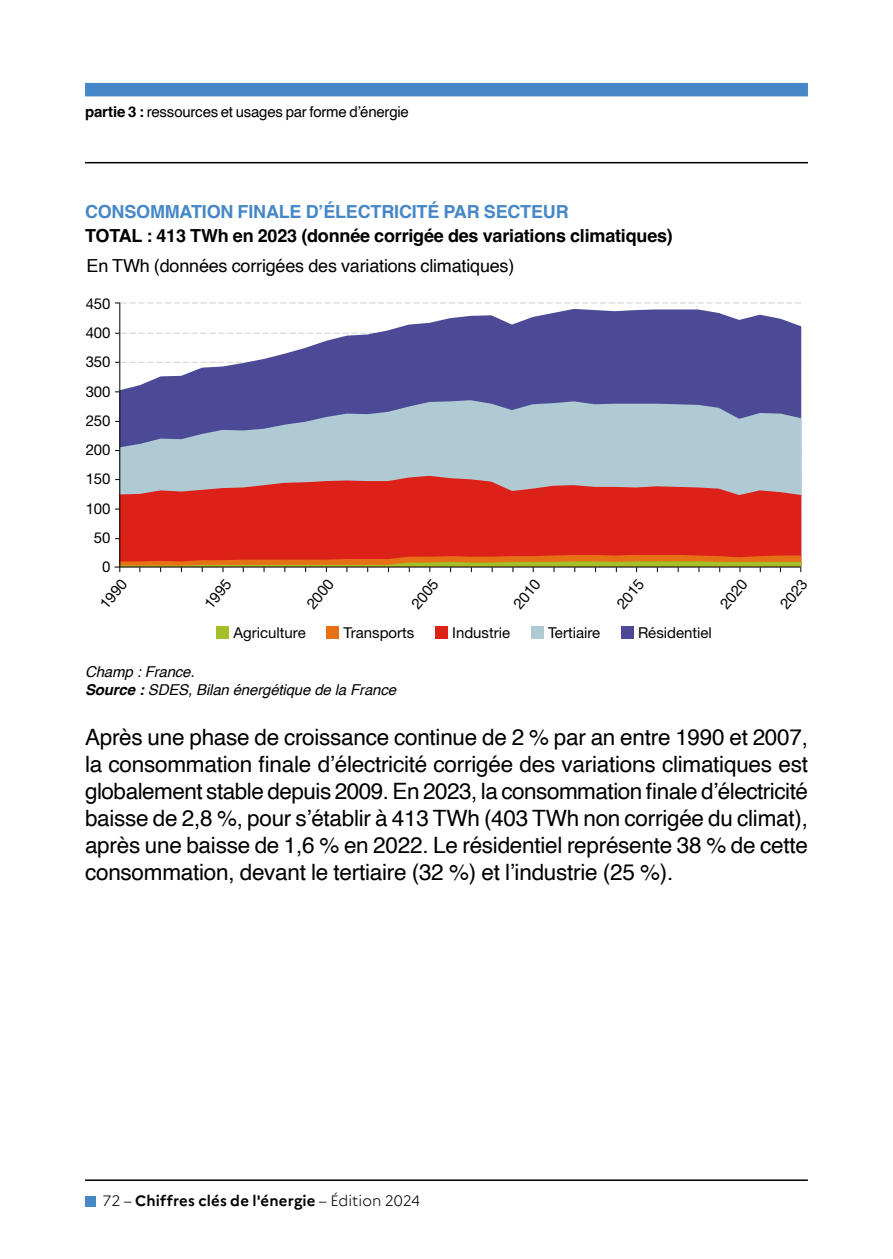
<style>
.page{position:relative;width:893px;height:1259px;background:#fff}
.page>*{position:absolute;margin:0;border:0;box-sizing:border-box;transform-origin:0 0}
.t1{font:22.5px/27px "Helvetica";letter-spacing:-.01em;color:#000;text-align:justify}
.t2{font:700 18px "Helvetica";letter-spacing:-.01em;color:#000}
.t3{font:18px "Helvetica";letter-spacing:-.01em;color:#000}
.t4{font:700 18px "Helvetica";letter-spacing:-.01em;color:#4587c7}
.t5{font:15px/29.4px "Helvetica Neue LT Std";color:#000;text-align:right}
.t6{font:italic 15px/18px "Helvetica";letter-spacing:-.01em;color:#000}
.t7{font:15px "Helvetica";letter-spacing:-.015em;color:#000}
.t8{font:700 15px "Marianne";letter-spacing:.01em;color:#000}
.s1{font-weight:700}
.s2{font-weight:300}
</style>
<div class="page">
<div style="left:85px;top:83px;width:723px;height:13px;background:#4587c7"></div>
<hr style="left:85px;top:162px;width:723px;height:1px;background:#000">
<hr style="left:85px;top:1179px;width:723px;height:2px;background:#000">
<div style="left:85px;top:1195px;width:11px;height:11px;background:#4587c7"></div>
<svg style="left:120px;top:309px;width:681px;height:91px;fill:#4c4a96"></svg>
<svg style="left:120px;top:400px;width:681px;height:76px;background:#9cb0c6"></svg>
<svg style="left:120px;top:476px;width:681px;height:79px;background:#d6352e"></svg>
<svg style="left:115px;top:450px;width:686px;height:1px"></svg>
<svg style="left:115px;top:479px;width:686px;height:1px"></svg>
<svg style="left:115px;top:508px;width:686px;height:1px"></svg>
<svg style="left:115px;top:538px;width:685px;height:1px"></svg>
<div style="left:217px;top:626px;width:12px;height:13px;background:#a4c028"></div>
<div style="left:327px;top:626px;width:12px;height:13px;background:#e77016"></div>
<div style="left:435px;top:626px;width:13px;height:13px;background:#dc2118"></div>
<div style="left:531px;top:626px;width:13px;height:13px;background:#b0cad3"></div>
<div style="left:621px;top:626px;width:13px;height:13px;background:#4c4a96"></div>
<svg style="left:115px;top:333px;width:686px;height:1px"></svg>
<svg style="left:115px;top:362px;width:686px;height:1px"></svg>
<svg style="left:115px;top:391px;width:686px;height:1px"></svg>
<svg style="left:115px;top:421px;width:685px;height:1px"></svg>
<svg style="left:115px;top:302px;width:686px;height:1px"></svg>
<hr style="left:119px;top:302px;width:1px;height:270px;background:#000">
<hr style="left:114px;top:566px;width:687px;height:1px;background:#000">
<svg style="left:119px;top:555px;width:682px;height:17px"></svg>
<p class="t7" style="left:85px;top:100px;width:325px"><span class="s1">partie 3 :</span> ressources et usages par forme d’énergie</p>
<p class="t4" style="left:85px;top:201px;width:485px">CONSOMMATION FINALE D’ÉLECTRICITÉ PAR SECTEUR</p>
<p class="t2" style="left:85px;top:225px;width:589px">TOTAL : 413 TWh en 2023 (donnée corrigée des variations climatiques)</p>
<p class="t3" style="left:87px;top:252px;width:429px">En TWh (données corrigées des variations climatiques)</p>
<p class="t5" style="left:86px;top:288px;width:26px">450<br>400<br>350<br>300<br>250<br>200<br>150<br>100<br>50<br>0</p>
<p class="t5" style="left:196px;top:597px;width:34px;rotate:-50deg">1995</p>
<p class="t5" style="left:403px;top:597px;width:34px;rotate:-50deg">2005</p>
<p class="t5" style="left:505px;top:597px;width:34px;rotate:-50deg">2010</p>
<p class="t5" style="left:608px;top:597px;width:34px;rotate:-50deg">2015</p>
<p class="t5" style="left:91px;top:597px;width:34px;rotate:-50deg">1990</p>
<p class="t5" style="left:298px;top:597px;width:34px;rotate:-50deg">2000</p>
<p class="t5" style="left:234px;top:618px;width:74px">Agriculture</p>
<p class="t5" style="left:344px;top:618px;width:72px">Transports</p>
<p class="t5" style="left:452px;top:618px;width:60px">Industrie</p>
<p class="t5" style="left:548px;top:618px;width:54px">Tertiaire</p>
<p class="t5" style="left:638px;top:618px;width:75px">Résidentiel</p>
<p class="t5" style="left:712px;top:597px;width:34px;rotate:-50deg">2020</p>
<p class="t5" style="left:772px;top:597px;width:34px;rotate:-50deg">2023</p>
<p class="t6" style="left:85px;top:663px;width:313px">Champ : France.<br><span class="s1">Source :</span> SDES, Bilan énergétique de la France</p>
<p class="t1" style="left:85px;top:724px;width:724px">Après une phase de croissance continue de 2 % par an entre 1990 et 2007, la consommation finale d’électricité corrigée des variations climatiques est globalement stable depuis 2009. En 2023, la consommation finale d’électricité baisse de 2,8 %, pour s’établir à 413 TWh (403 TWh non corrigée du climat), après une baisse de 1,6 % en 2022. Le résidentiel représente 38 % de cette consommation, devant le tertiaire (32 %) et l’industrie (25 %).</p>
<p class="t8" style="left:103px;top:1189px;width:319px"><span class="s2">72 –</span> Chiffres clés de l'énergie <span class="s2">– Édition 2024</span></p>
</div>
